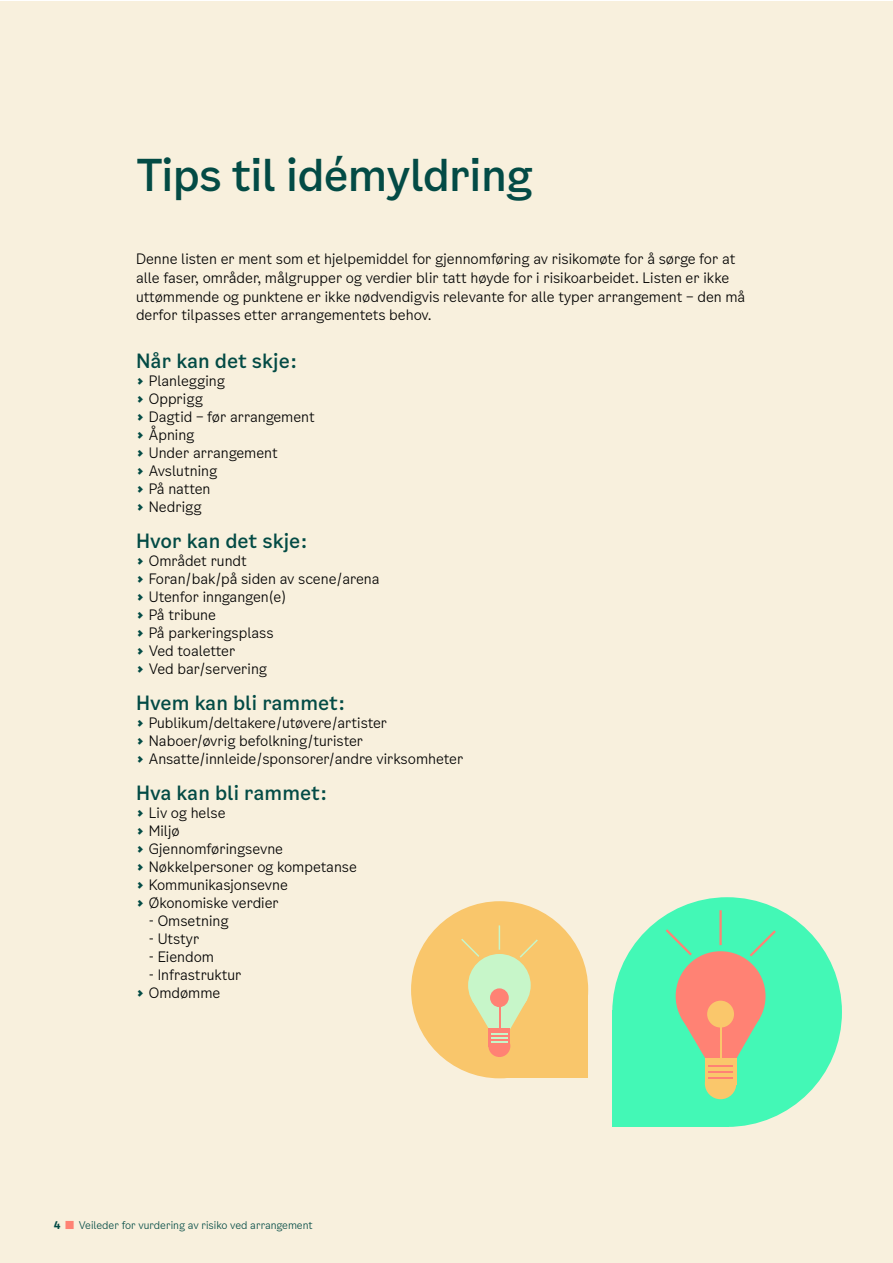
<style>
.page{position:relative;width:893px;height:1263px;background:#fff}
.page>*{position:absolute;margin:0;border:0;box-sizing:border-box;transform-origin:0 0}
.t1{font:500 43.5px "Oslo Sans";letter-spacing:-.02em;color:#034b45}
.t2{font:500 19.5px "Oslo Sans";color:#034b45}
.t3{font:300 14.25px/18px "Oslo Sans";color:#000}
.t4{font:300 10.5px "Oslo Sans";color:#034b45}
.s1{font-weight:400;color:#034b45}
.s2{font-weight:700}
.s3{font-weight:700;font-size:22.5px;color:#ff8274}
</style>
<div class="page">
<div style="left:0;top:1px;width:893px;height:1262px;background:#f8f0dd"></div>
<div style="left:612px;top:897px;width:230px;height:230px;background:#43f8b6;border-radius:50%"></div>
<div style="left:612px;top:1010px;width:117px;height:117px;background:#43f8b6"></div>
<div style="left:411px;top:901px;width:177px;height:177px;background:#f9c66b;border-radius:50%"></div>
<div style="left:498px;top:988px;width:90px;height:90px;background:#f9c66b"></div>
<div style="left:676px;top:951px;width:89px;height:90px;background:#ff8274;border-radius:50%"></div>
<div style="left:705px;top:1068px;width:31px;height:31px;background:#fac76b;border-radius:50%"></div>
<svg style="left:681px;top:1018px;width:79px;height:41px"></svg>
<div style="left:705px;top:1058px;width:31px;height:27px;background:#fac76b"></div>
<hr style="left:720px;top:1027px;width:2px;height:35px;background:#fac76b">
<svg style="left:708px;top:1065px;width:25px;height:13px"></svg>
<div style="left:707px;top:1001px;width:27px;height:26px;background:#fac76b;border-radius:50%"></div>
<hr style="left:719px;top:910px;width:3px;height:35px;background:#ff8274">
<svg style="left:665px;top:929px;width:27px;height:27px"></svg>
<svg style="left:749px;top:930px;width:27px;height:27px"></svg>
<div style="left:468px;top:954px;width:63px;height:62px;background:#c7f6c9;border-radius:50%"></div>
<div style="left:488px;top:1035px;width:22px;height:22px;background:#ff8274;border-radius:50%"></div>
<svg style="left:491px;top:1042px;width:19px;height:1px"></svg>
<svg style="left:472px;top:1001px;width:55px;height:41px"></svg>
<div style="left:490px;top:988px;width:19px;height:19px;background:#ff8274;border-radius:50%"></div>
<svg style="left:499px;top:925px;width:1px;height:25px"></svg>
<svg style="left:461px;top:939px;width:19px;height:18px"></svg>
<svg style="left:519px;top:939px;width:19px;height:19px"></svg>
<h1 class="t1" style="left:136px;top:146px;width:398px">Tips til idémyldring</h1>
<p class="t3" style="left:136px;top:249px;width:611px;line-height:18.8px">Denne listen er ment som et hjelpemiddel for gjennomføring av risikomøte for å sørge for at alle faser, områder, målgrupper og verdier blir tatt høyde for i risikoarbeidet. Listen er ikke uttømmende og punktene er ikke nødvendigvis relevante for alle typer arrangement – den må derfor tilpasses etter arrangementets behov.</p>
<h2 class="t2" style="left:136px;top:348px;width:163px">Når kan det skje:</h2>
<p class="t3" style="left:136px;top:372px;width:180px"><span class="s1">▸</span> Planlegging<br><span class="s1">▸</span> Opprigg<br><span class="s1">▸</span> Dagtid – før arrangement <span class="s1">▸</span> Åpning<br><span class="s1">▸</span> Under arrangement<br><span class="s1">▸</span> Avslutning<br><span class="s1">▸</span> På natten<br><span class="s1">▸</span> Nedrigg</p>
<h2 class="t2" style="left:136px;top:528px;width:173px">Hvor kan det skje:</h2>
<p class="t3" style="left:136px;top:552px;width:245px"><span class="s1">▸</span> Området rundt<br><span class="s1">▸</span> Foran/bak/på siden av scene/arena <span class="s1">▸</span> Utenfor inngangen(e)<br><span class="s1">▸</span> På tribune<br><span class="s1">▸</span> På parkeringsplass<br><span class="s1">▸</span> Ved toaletter<br><span class="s1">▸</span> Ved bar/servering</p>
<h2 class="t2" style="left:136px;top:690px;width:211px">Hvem kan bli rammet:</h2>
<p class="t3" style="left:136px;top:714px;width:329px"><span class="s1">▸</span> Publikum/deltakere/utøvere/artister<br><span class="s1">▸</span> Naboer/øvrig befolkning/turister<br><span class="s1">▸</span> Ansatte/innleide/sponsorer/andre virksomheter</p>
<h2 class="t2" style="left:136px;top:780px;width:193px">Hva kan bli rammet:</h2>
<p class="t3" style="left:136px;top:804px;width:222px"><span class="s1">▸</span> Liv og helse<br><span class="s1">▸</span> Miljø<br><span class="s1">▸</span> Gjennomføringsevne<br><span class="s1">▸</span> Nøkkelpersoner og kompetanse <span class="s1">▸</span> Kommunikasjonsevne<br><span class="s1">▸</span> Økonomiske verdier</p>
<p class="t3" style="left:149px;top:912px;width:81px">- Omsetning</p>
<p class="t3" style="left:149px;top:930px;width:52px">- Utstyr</p>
<p class="t3" style="left:149px;top:948px;width:67px">- Eiendom</p>
<p class="t3" style="left:136px;top:966px;width:107px;text-indent:13px">- Infrastruktur <span class="s1">▸</span> Omdømme</p>
<p class="t4" style="left:54px;top:1218px;width:261px"><span class="s2">4</span> <span class="s3">▪</span> Veileder for vurdering av risiko ved arrangement</p>
</div>
